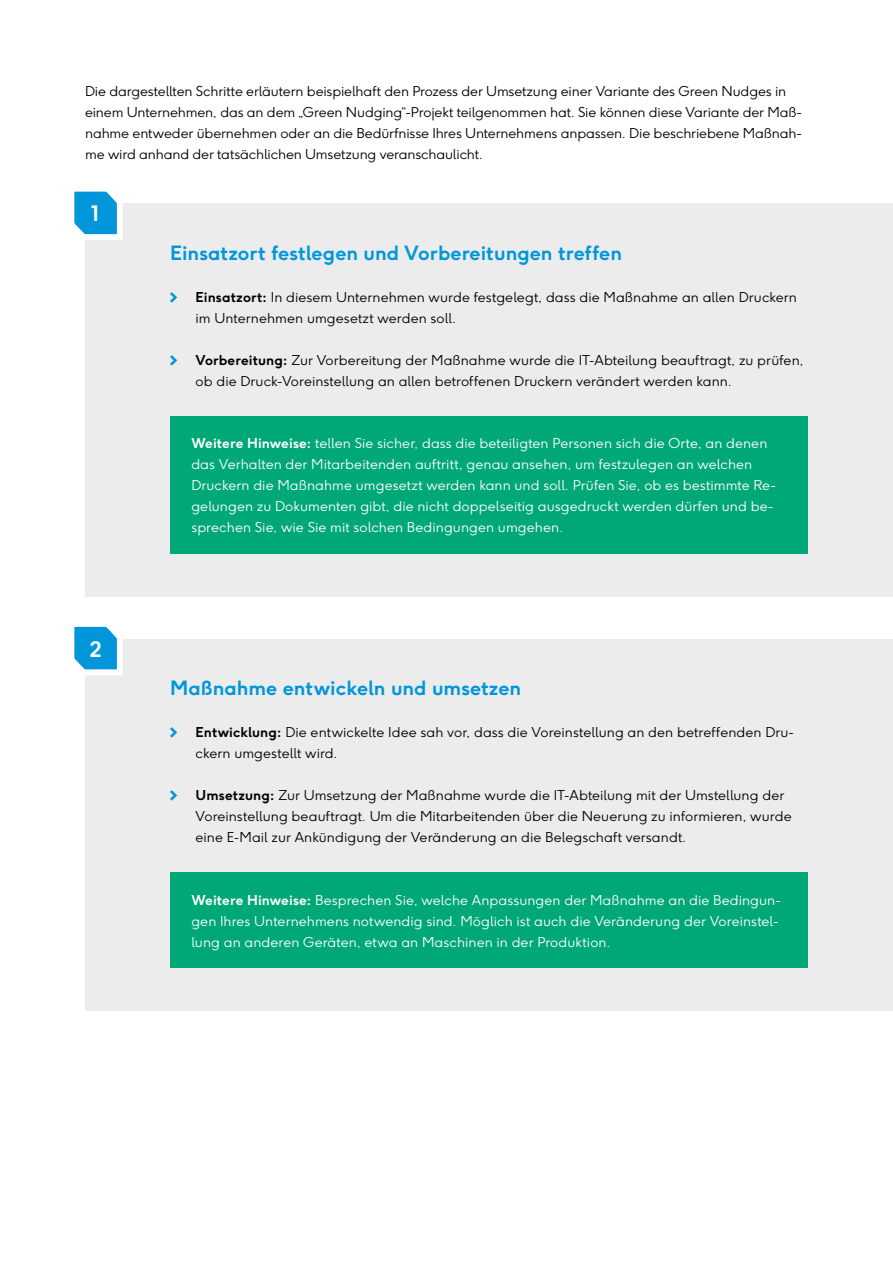
<style>
.page{position:relative;width:893px;height:1263px;background:#fff}
.page>*{position:absolute;margin:0;border:0;box-sizing:border-box;transform-origin:0 0}
.t1{font:700 21px "F37 Ginger";color:#fff}
.t2{font:700 19.5px "F37 Ginger";color:#0096d9}
.t3{font:300 13.5px/21px "F37 Ginger";color:#000}
.t4{font:300 13.5px/21px "F37 Ginger";letter-spacing:.005em;color:#fff}
.s1{font-weight:700}
</style>
<div class="page">
<div style="left:85px;top:203px;width:808px;height:393px;background:#ececec"></div>
<div style="left:85px;top:639px;width:808px;height:372px;background:#ececec"></div>
<svg style="left:74px;top:191px;width:49px;height:49px;background:#4bb5e4"></svg>
<div style="left:170px;top:416px;width:638px;height:137px;background:#00a777"></div>
<svg style="left:74px;top:626px;width:49px;height:49px;background:#4bb5e4"></svg>
<div style="left:170px;top:872px;width:638px;height:96px;background:#00a777"></div>
<p class="t3" style="left:85px;top:80px;width:718px">Die dargestellten Schritte erläutern beispielhaft den Prozess der Umsetzung einer Variante des Green Nudges in einem Unternehmen, das an dem „Green Nudging“-Projekt teilgenommen hat. Sie können diese Variante der Maß&shy;nahme entweder übernehmen oder an die Bedürfnisse Ihres Unternehmens anpassen. Die beschriebene Maßnah&shy;me wird anhand der tatsächlichen Umsetzung veranschaulicht.</p>
<h1 class="t1" style="left:91px;top:200px;width:10px">1</h1>
<h1 class="t1" style="left:90px;top:635px;width:14px">2</h1>
<h2 class="t2" style="left:170px;top:239px;width:453px">Einsatzort festlegen und Vorbereitungen treffen</h2>
<p class="t3" style="left:196px;top:287px;width:603px"><span class="s1">Einsatzort:</span> In diesem Unternehmen wurde festgelegt, dass die Maßnahme an allen Druckern im Unternehmen umgesetzt werden soll.</p>
<p class="t3" style="left:196px;top:350px;width:609px"><span class="s1">Vorbereitung:</span> Zur Vorbereitung der Maßnahme wurde die IT-Abteilung beauftragt, zu prüfen, ob die Druck-Voreinstellung an allen betroffenen Druckern verändert werden kann.</p>
<p class="t4" style="left:191px;top:433px;width:586px"><span class="s1">Weitere Hinweise:</span> tellen Sie sicher, dass die beteiligten Personen sich die Orte, an denen das Verhalten der Mitarbeitenden auftritt, genau ansehen, um festzulegen an welchen Druckern die Maßnahme umgesetzt werden kann und soll. Prüfen Sie, ob es bestimmte Re&shy;gelungen zu Dokumenten gibt, die nicht doppelseitig ausgedruckt werden dürfen und be&shy;sprechen Sie, wie Sie mit solchen Bedingungen umgehen.</p>
<h2 class="t2" style="left:170px;top:675px;width:353px">Maßnahme entwickeln und umsetzen</h2>
<p class="t3" style="left:196px;top:722px;width:600px"><span class="s1">Entwicklung:</span> Die entwickelte Idee sah vor, dass die Voreinstellung an den betreffenden Dru&shy;ckern umgestellt wird.</p>
<p class="t3" style="left:196px;top:785px;width:597px"><span class="s1">Umsetzung:</span> Zur Umsetzung der Maßnahme wurde die IT-Abteilung mit der Umstellung der<br>Voreinstellung beauftragt. Um die Mitarbeitenden über die Neuerung zu informieren, wurde eine E-Mail zur Ankündigung der Veränderung an die Belegschaft versandt.</p>
<p class="t4" style="left:191px;top:889px;width:591px"><span class="s1">Weitere Hinweise:</span> Besprechen Sie, welche Anpassungen der Maßnahme an die Bedingun&shy;gen Ihres Unternehmens notwendig sind. Möglich ist auch die Veränderung der Voreinstel&shy;lung an anderen Geräten, etwa an Maschinen in der Produktion.</p>
</div>
